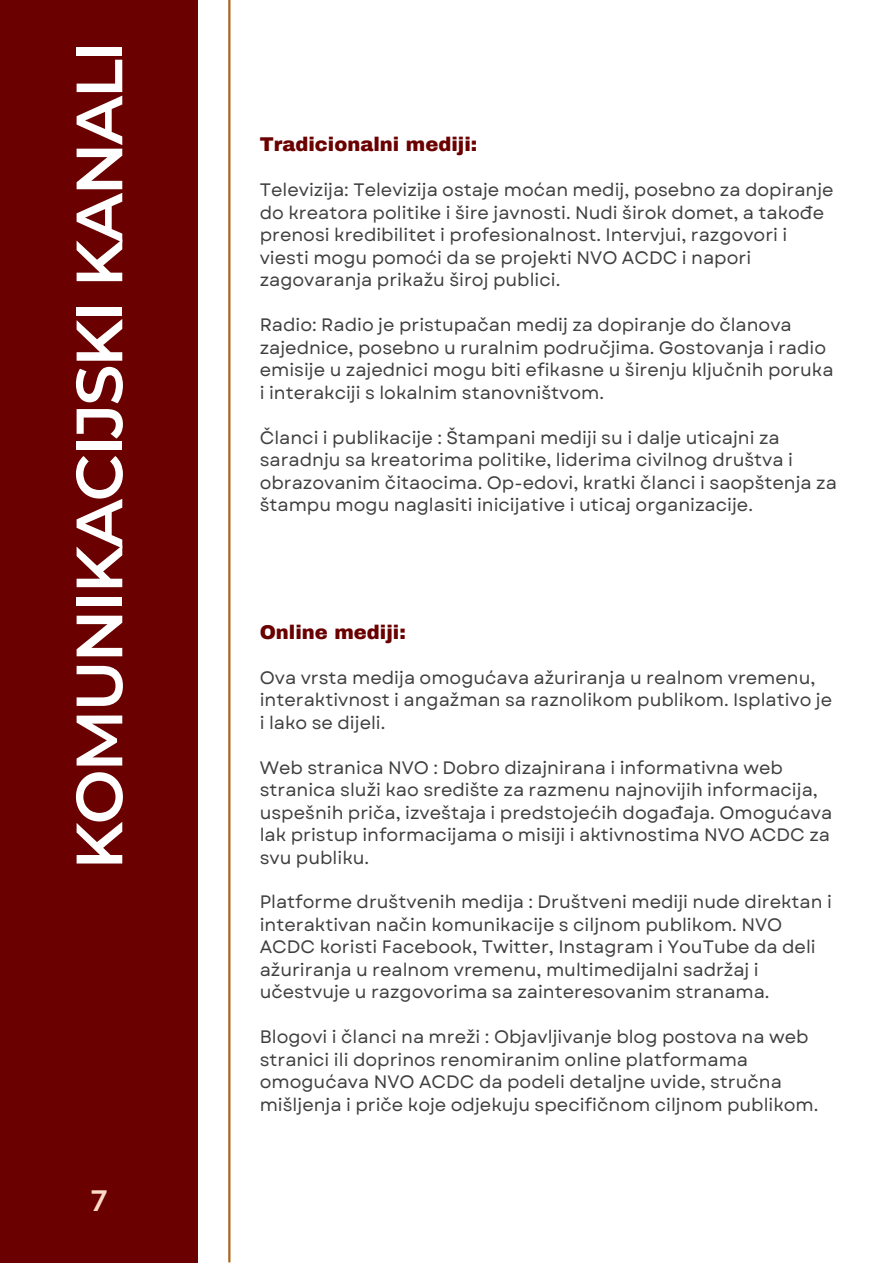
<style>
.page{position:relative;width:893px;height:1264px;background:#fff}
.page>*{position:absolute;margin:0;border:0;box-sizing:border-box;transform-origin:0 0}
.t1{font:600 65.25px "Montserrat";letter-spacing:-.035em;color:#fff}
.t2{font:700 30px "HK Grotesk";color:#fcdaca}
.t3{font:900 19.5px "Archivo";color:#6b0000}
.t4{font:900 19.5px "Archivo";color:#6a0000}
.t5{font:18px/22.5px "Garet";color:#403e3e}
</style>
<div class="page">
<div style="left:0;top:0;width:198px;height:1262px;background:#6a0000"></div>
<hr style="left:228px;top:0;width:2px;height:1262px;background:#ab671d">
<p class="t1" style="left:59px;top:869px;width:830px;rotate:-90deg">KOMUNIKACIJSKI KANALI</p>
<p class="t2" style="left:91px;top:1183px;width:19px">7</p>
<p class="t3" style="left:260px;top:134px;width:219px">Tradicionalni mediji:</p>
<p class="t5" style="left:260px;top:179px;width:575px">Televizija: Televizija ostaje moćan medij, posebno za dopiranje do kreatora politike i šire javnosti. Nudi širok domet, a takođe prenosi kredibilitet i profesionalnost. Intervjui, razgovori i viesti mogu pomoći da se projekti NVO ACDC i napori zagovaranja prikažu široj publici.</p>
<p class="t5" style="left:260px;top:314px;width:575px">Radio: Radio je pristupačan medij za dopiranje do članova zajednice, posebno u ruralnim područjima. Gostovanja i radio emisije u zajednici mogu biti efikasne u širenju ključnih poruka i interakciji s lokalnim stanovništvom.</p>
<p class="t5" style="left:260px;top:426px;width:578px">Članci i publikacije : Štampani mediji su i dalje uticajni za saradnju sa kreatorima politike, liderima civilnog društva i obrazovanim čitaocima. Op-edovi, kratki članci i saopštenja za štampu mogu naglasiti inicijative i uticaj organizacije.</p>
<p class="t4" style="left:260px;top:621px;width:148px">Online mediji:</p>
<p class="t5" style="left:260px;top:666px;width:574px">Ova vrsta medija omogućava ažuriranja u realnom vremenu, interaktivnost i angažman sa raznolikom publikom. Isplativo je i lako se dijeli.</p>
<p class="t5" style="left:260px;top:756px;width:574px">Web stranica NVO : Dobro dizajnirana i informativna web stranica služi kao središte za razmenu najnovijih informacija, uspešnih priča, izveštaja i predstojećih događaja. Omogućava lak pristup informacijama o misiji i aktivnostima NVO ACDC za svu publiku.</p>
<p class="t5" style="left:260px;top:891px;width:573px">Platforme društvenih medija : Društveni mediji nude direktan i interaktivan način komunikacije s ciljnom publikom. NVO ACDC koristi Facebook, Twitter, Instagram i YouTube da deli ažuriranja u realnom vremenu, multimedijalni sadržaj i učestvuje u razgovorima sa zainteresovanim stranama.</p>
<p class="t5" style="left:260px;top:1025px;width:560px">Blogovi i članci na mreži : Objavljivanje blog postova na web stranici ili doprinos renomiranim online platformama omogućava NVO ACDC da podeli detaljne uvide, stručna mišljenja i priče koje odjekuju specifičnom ciljnom publikom.</p>
</div>
